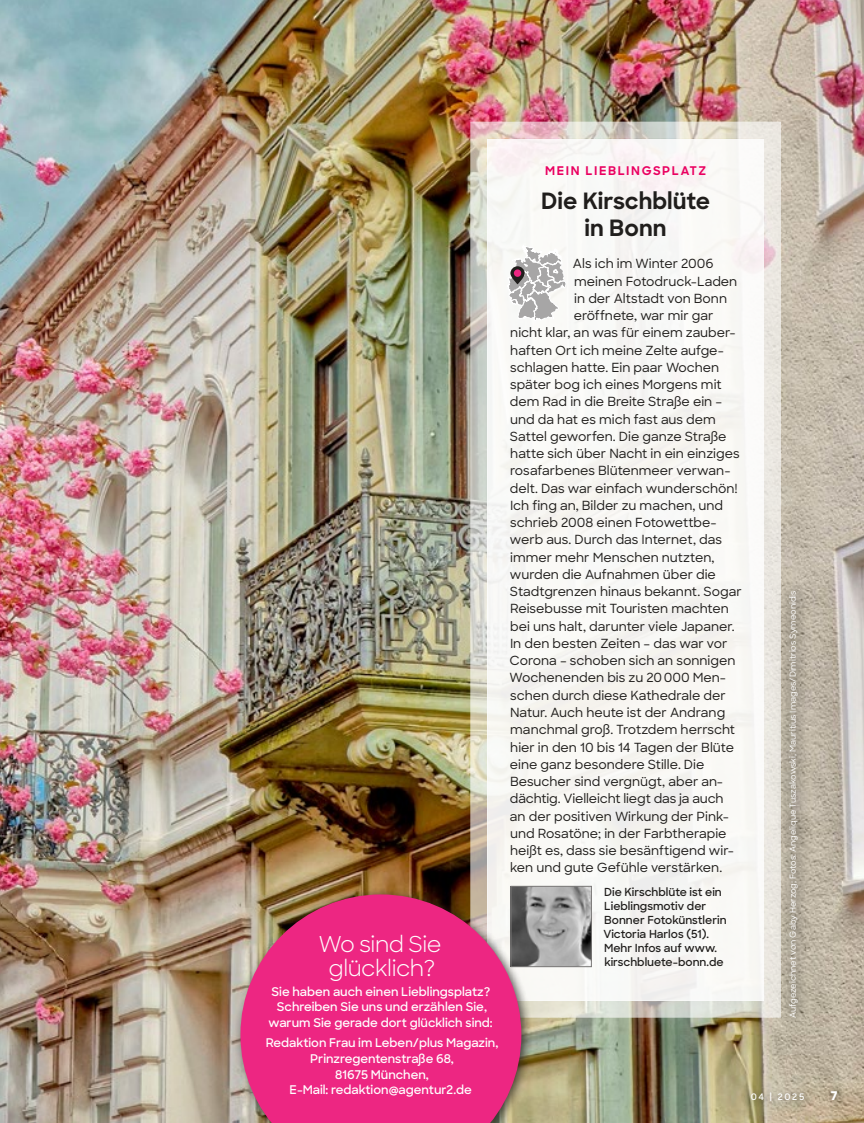
<style>
.page{position:relative;width:864px;height:1123px;background:#fff}
.page>*{position:absolute;margin:0;border:0;box-sizing:border-box;transform-origin:0 0}
.t1{font:700 22.5px/27px "Sharp Sans";color:#201e1c;text-align:center}
.t2{font:21.9px/24px "Sharp Sans";letter-spacing:-.02em;color:#fff;text-align:center}
.t3{font:500 12.6px "Sharp Sans";color:#201e1c}
.t4{font:600 12px/15.8px "Sharp Sans";color:#fff;text-align:center}
.t5{font:700 12px "Sharp Sans";letter-spacing:.13em;color:#ea0060}
.t6{font:800 12px "Sharp Sans";color:#fff}
.t7{font:600 11.1px/14px "Sharp Sans";color:#201e1c}
.t8{font:600 9px "Sharp Sans";letter-spacing:.195em;color:#fff}
.t9{font:500 8.25px "Sharp Sans";color:#fff}
</style>
<div class="page">
<img style="left:0;top:0;width:863px;height:1123px">
<div style="left:824px;top:1084px;width:21px;height:24px;background:#201e1c;opacity:.65"></div>
<div style="left:744px;top:1086px;width:68px;height:23px;background:#201e1c;opacity:.65"></div>
<svg style="left:461px;top:113px;width:328px;height:906px"></svg>
<img style="left:532px;top:888px;width:57px;height:77px">
<div style="left:510px;top:886px;width:81px;height:81px;border:1px solid #7a7877"></div>
<svg style="left:474px;top:237px;width:99px;height:81px;fill:#f8f8f5"></svg>
<svg style="left:507px;top:244px;width:59px;height:78px"></svg>
<svg style="left:510px;top:266px;width:14px;height:18px"></svg>
<svg style="left:513px;top:269px;width:8px;height:8px"></svg>
<div style="left:775px;top:578px;width:35px;height:452px;background:#201e1c;opacity:.65"></div>
<div style="left:233px;top:887px;width:299px;height:236px;background:#201e1c;opacity:.75"></div>
<svg style="left:240px;top:894px;width:281px;height:229px;background:#e03781"></svg>
<h2 class="t2" style="left:318px;top:930px;width:124px">Wo sind Sie glücklich?</h2>
<p class="t4" style="left:268px;top:982px;width:225px">Sie haben auch einen Lieblingsplatz?<br>Schreiben Sie uns und erzählen Sie, warum Sie gerade dort glücklich sind:</p>
<p class="t4" style="left:265px;top:1034px;width:234px">Redaktion Frau im Leben/plus Magazin,<br>Prinzregentenstraße 68,<br>81675 München,<br>E-Mail: redaktion@agentur2.de</p>
<p class="t5" style="left:545px;top:162px;width:162px">MEIN LIEBLINGSPLATZ</p>
<h1 class="t1" style="left:541px;top:186px;width:170px">Die Kirschblüte in Bonn</h1>
<p class="t3" style="left:572px;top:254px;width:142px">Als ich im Winter 2006</p>
<p class="t3" style="left:574px;top:272px;width:164px">meinen Fotodruck-Laden</p>
<p class="t3" style="left:574px;top:289px;width:154px">in der Altstadt von Bonn</p>
<p class="t3" style="left:573px;top:306px;width:141px">eröffnete, war mir gar</p>
<p class="t3" style="left:510px;top:323px;width:227px">nicht klar, an was für einem zauber-</p>
<p class="t3" style="left:510px;top:341px;width:215px">haften Ort ich meine Zelte aufge-</p>
<p class="t3" style="left:510px;top:358px;width:210px">schlagen hatte. Ein paar Wochen</p>
<p class="t3" style="left:510px;top:375px;width:213px">später bog ich eines Morgens mit</p>
<p class="t3" style="left:509px;top:392px;width:214px">dem Rad in die Breite Straße ein –</p>
<p class="t3" style="left:510px;top:410px;width:207px">und da hat es mich fast aus dem</p>
<p class="t3" style="left:509px;top:427px;width:218px">Sattel geworfen. Die ganze Straße</p>
<p class="t3" style="left:510px;top:444px;width:231px">hatte sich über Nacht in ein einziges</p>
<p class="t3" style="left:510px;top:461px;width:222px">rosafarbenes Blütenmeer verwan-</p>
<p class="t3" style="left:509px;top:479px;width:229px">delt. Das war einfach wunderschön!</p>
<p class="t3" style="left:510px;top:496px;width:214px">Ich fing an, Bilder zu machen, und</p>
<p class="t3" style="left:510px;top:513px;width:208px">schrieb 2008 einen Fotowettbe-</p>
<p class="t3" style="left:509px;top:530px;width:213px">werb aus. Durch das Internet, das</p>
<p class="t3" style="left:510px;top:548px;width:206px">immer mehr Menschen nutzten,</p>
<p class="t3" style="left:509px;top:565px;width:207px">wurden die Aufnahmen über die</p>
<p class="t3" style="left:509px;top:582px;width:233px">Stadtgrenzen hinaus bekannt. Sogar</p>
<p class="t3" style="left:510px;top:599px;width:220px">Reisebusse mit Touristen machten</p>
<p class="t3" style="left:510px;top:617px;width:226px">bei uns halt, darunter viele Japaner.</p>
<p class="t3" style="left:510px;top:634px;width:219px">In den besten Zeiten – das war vor</p>
<p class="t3" style="left:509px;top:651px;width:227px">Corona – schoben sich an sonnigen</p>
<p class="t3" style="left:509px;top:668px;width:218px">Wochenenden bis zu 20000 Men-</p>
<p class="t3" style="left:510px;top:686px;width:217px">schen durch diese Kathedrale der</p>
<p class="t3" style="left:510px;top:703px;width:216px">Natur. Auch heute ist der Andrang</p>
<p class="t3" style="left:510px;top:720px;width:226px">manchmal groß. Trotzdem herrscht</p>
<p class="t3" style="left:510px;top:737px;width:225px">hier in den 10 bis 14 Tagen der Blüte</p>
<p class="t3" style="left:509px;top:755px;width:196px">eine ganz besondere Stille. Die</p>
<p class="t3" style="left:510px;top:772px;width:214px">Besucher sind vergnügt, aber an-</p>
<p class="t3" style="left:509px;top:789px;width:215px">dächtig. Vielleicht liegt das ja auch</p>
<p class="t3" style="left:509px;top:806px;width:220px">an der positiven Wirkung der Pink-</p>
<p class="t3" style="left:510px;top:824px;width:218px">und Rosatöne; in der Farbtherapie</p>
<p class="t3" style="left:510px;top:841px;width:225px">heißt es, dass sie besänftigend wir-</p>
<p class="t3" style="left:510px;top:858px;width:213px">ken und gute Gefühle verstärken.</p>
<p class="t7" style="left:603px;top:884px;width:125px">Die Kirschblüte ist ein<br>Lieblingsmotiv der<br>Bonner Fotokünstlerin<br>Victoria Harlos (51).<br>Mehr Infos auf www. kirschbluete-bonn.de</p>
<p class="t9" style="left:786px;top:1017px;width:429px;rotate:-90deg">Aufgezeichnet von Gaby Herzog; Fotos: Angelique Tuszakowski, Mauritius Images/Dimitrios Symeonidis</p>
<p class="t8" style="left:750px;top:1090px;width:55px">04 | 2025</p>
<p class="t6" style="left:830px;top:1086px;width:8px">7</p>
</div>
